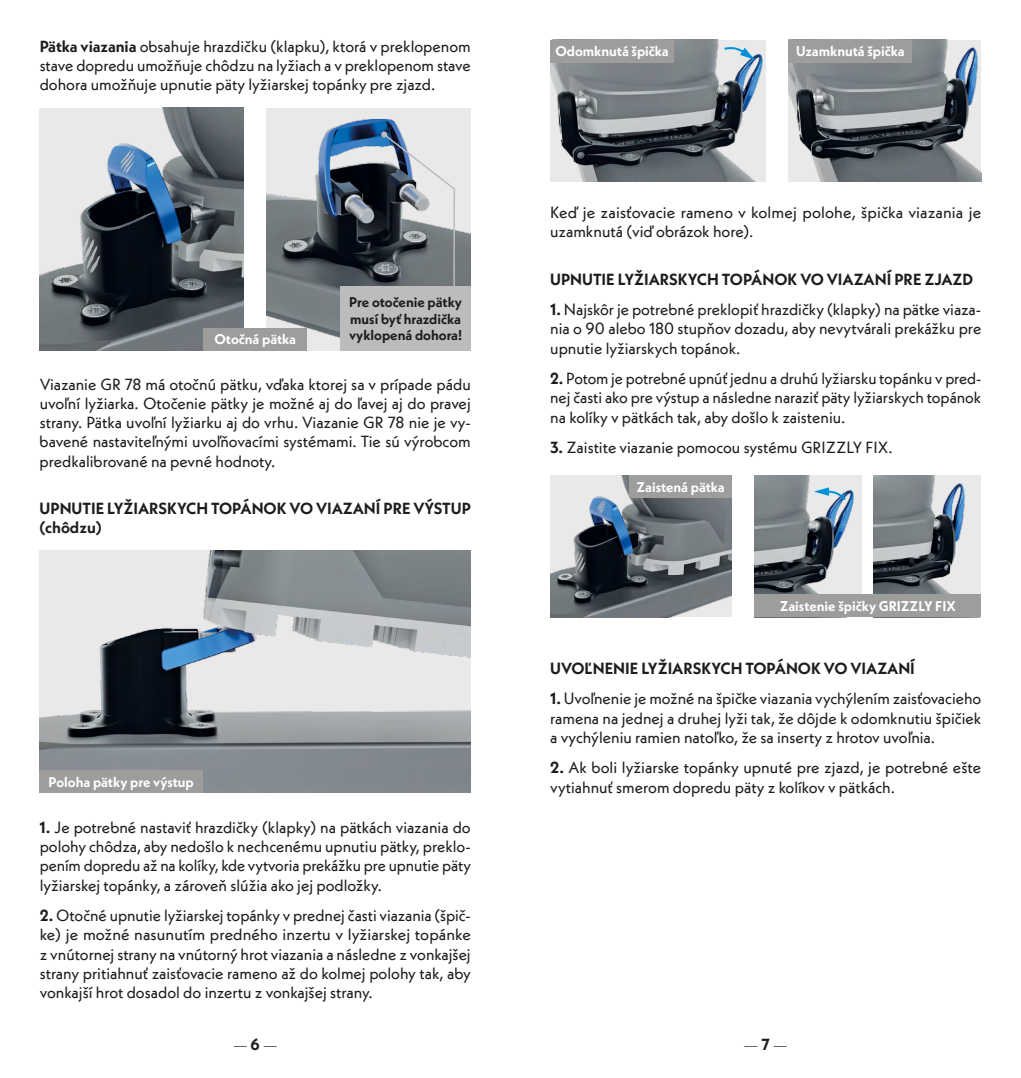
<style>
.page{position:relative;width:1021px;height:1078px;background:#fff}
.page>*{position:absolute;margin:0;border:0;box-sizing:border-box;transform-origin:0 0}
.t1{font:16px/19.2px "Neue Kabel";color:#1d1d1b;text-align:justify}
.t2{font:700 16px/19.2px "Neue Kabel";color:#1d1d1b}
.t3{font:700 14px "Neue Kabel";color:#fff}
.t4{font:700 14px/16.8px "Neue Kabel";color:#1d1d1b;text-align:justify}
.s1{font-weight:700}
</style>
<div class="page">
<img style="left:40px;top:550px;width:431px;height:242px">
<img style="left:788px;top:40px;width:193px;height:141px">
<img style="left:873px;top:475px;width:108px;height:119px">
<img style="left:550px;top:40px;width:215px;height:141px">
<img style="left:40px;top:108px;width:204px;height:242px">
<img style="left:550px;top:475px;width:181px;height:142px">
<img style="left:754px;top:475px;width:108px;height:119px">
<img style="left:266px;top:108px;width:205px;height:242px">
<div style="left:204px;top:327px;width:103px;height:23px;background:#9d9d9c"></div>
<div style="left:788px;top:40px;width:124px;height:22px;background:#9d9d9c"></div>
<div style="left:629px;top:475px;width:102px;height:22px;background:#9d9d9c"></div>
<div style="left:754px;top:594px;width:227px;height:23px;background:#9d9d9c"></div>
<div style="left:550px;top:40px;width:124px;height:22px;background:#9d9d9c"></div>
<div style="left:40px;top:770px;width:163px;height:22px;background:#9d9d9c"></div>
<svg style="left:814px;top:487px;width:33px;height:14px"></svg>
<svg style="left:722px;top:47px;width:32px;height:13px"></svg>
<div style="left:340px;top:286px;width:131px;height:64px;background:#bcbcbc"></div>
<svg style="left:381px;top:131px;width:75px;height:155px;background:#8d9398"></svg>
<p class="t1" style="left:40px;top:36px;width:432px"><span class="s1">Pätka viazania</span> obsahuje hrazdičku (klapku), ktorá v preklopenom stave dopredu umožňuje chôdzu na lyžiach a v preklopenom stave dohora umožňuje upnutie päty lyžiarskej topánky pre zjazd.</p>
<p class="t3" style="left:214px;top:330px;width:83px">Otočná pätka</p>
<p class="t4" style="left:349px;top:293px;width:115px">Pre otočenie pätky musí byť hrazdička vyklopená dohora!</p>
<p class="t1" style="left:40px;top:374px;width:432px">Viazanie GR 78 má otočnú pätku, vďaka ktorej sa v prípade pádu uvoľní lyžiarka. Otočenie pätky je možné aj do ľavej aj do pravej strany. Pätka uvoľní lyžiarku aj do vrhu. Viazanie GR 78 nie je vy&shy;bavené nastaviteľnými uvoľňovacími systémami. Tie sú výrobcom predkalibrované na pevné hodnoty.</p>
<p class="t2" style="left:40px;top:498px;width:433px">UPNUTIE LYŽIARSKYCH TOPÁNOK VO VIAZANÍ PRE VÝSTUP (chôdzu)</p>
<p class="t3" style="left:49px;top:772px;width:147px">Poloha pätky pre výstup</p>
<p class="t1" style="left:40px;top:817px;width:433px"><span class="s1">1.</span> Je potrebné nastaviť hrazdičky (klapky) na pätkách viazania do polohy chôdza, aby nedošlo k nechcenému upnutiu pätky, preklo&shy;pením dopredu až na kolíky, kde vytvoria prekážku pre upnutie päty lyžiarskej topánky, a zároveň slúžia ako jej podložky.</p>
<p class="t1" style="left:40px;top:905px;width:433px"><span class="s1">2.</span> Otočné upnutie lyžiarskej topánky v prednej časti viazania (špič&shy;ke) je možné nasunutím predného inzertu v lyžiarskej topánke z vnútornej strany na vnútorný hrot viazania a následne z vonkajšej strany pritiahnuť zaisťovacie rameno až do kolmej polohy tak, aby vonkajší hrot dosadol do inzertu z vonkajšej strany.</p>
<p class="t3" style="left:555px;top:42px;width:115px">Odomknutá špička</p>
<p class="t3" style="left:796px;top:42px;width:110px">Uzamknutá špička</p>
<p class="t1" style="left:550px;top:202px;width:432px">Keď je zaisťovacie rameno v kolmej polohe, špička viazania je uzamknutá (viď obrázok hore).</p>
<p class="t2" style="left:550px;top:269px;width:424px">UPNUTIE LYŽIARSKYCH TOPÁNOK VO VIAZANÍ PRE ZJAZD</p>
<p class="t1" style="left:550px;top:300px;width:432px"><span class="s1">1.</span> Najskôr je potrebné preklopiť hrazdičky (klapky) na pätke viaza&shy;nia o 90 alebo 180 stupňov dozadu, aby nevytvárali prekážku pre upnutie lyžiarskych topánok.</p>
<p class="t1" style="left:550px;top:369px;width:432px"><span class="s1">2.</span> Potom je potrebné upnúť jednu a druhú lyžiarsku topánku v pred&shy;nej časti ako pre výstup a následne naraziť päty lyžiarskych topánok na kolíky v pätkách tak, aby došlo k zaisteniu.</p>
<p class="t1" style="left:550px;top:437px;width:344px"><span class="s1">3.</span> Zaistite viazanie pomocou systému GRIZZLY FIX.</p>
<p class="t3" style="left:636px;top:478px;width:90px">Zaistená pätka</p>
<p class="t3" style="left:780px;top:597px;width:177px">Zaistenie špičky GRIZZLY FIX</p>
<p class="t2" style="left:550px;top:658px;width:366px">UVOĽNENIE LYŽIARSKYCH TOPÁNOK VO VIAZANÍ</p>
<p class="t1" style="left:550px;top:688px;width:432px"><span class="s1">1.</span> Uvoľnenie je možné na špičke viazania vychýlením zaisťovacieho ramena na jednej a druhej lyži tak, že dôjde k odomknutiu špičiek a vychýleniu ramien natoľko, že sa inserty z hrotov uvoľnia.</p>
<p class="t1" style="left:550px;top:757px;width:432px"><span class="s1">2.</span> Ak boli lyžiarske topánky upnuté pre zjazd, je potrebné ešte vytiahnuť smerom dopredu päty z kolíkov v pätkách.</p>
</div>
